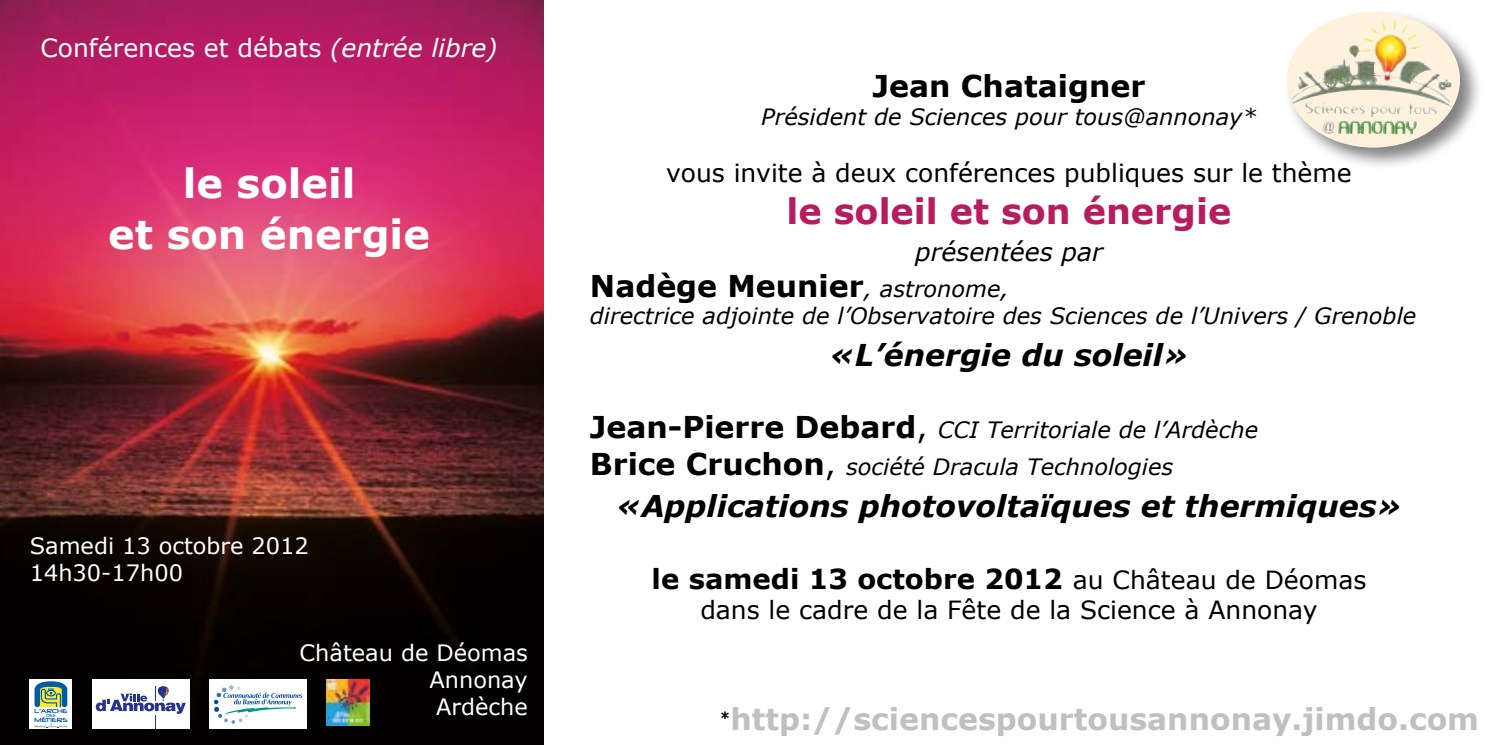
<style>
.page{position:relative;width:1489px;height:745px;background:#fff}
.page>*{position:absolute;margin:0;border:0;box-sizing:border-box;transform-origin:0 0}
.t1{font:700 40px/51.8px "Verdana";color:#fff;text-align:center}
.t2{font:700 35px "Verdana";color:#b71c5e}
.t3{font:italic 700 30px "Verdana";color:#000}
.t4{font:700 30px "Verdana";color:#c1c0c0}
.t5{font:700 30px "Verdana";color:#000}
.t6{font:700 27.5px "Verdana";color:#000}
.t7{font:25px "Verdana";color:#000}
.t8{font:25px "Verdana";color:#fff}
.t9{font:italic 25px "Verdana";color:#000}
.t10{font:italic 22.5px/36px "Verdana";color:#000}
.t11{font:22.5px/27px "Verdana";color:#fff}
.s1{font-style:italic}
.s2{font-weight:400;font-style:italic;font-size:22.5px}
.s3{font-weight:700;font-style:normal;font-size:30px}
.s4{font-style:normal;font-size:30px}
.s5{font-weight:400;font-size:25px}
</style>
<div class="page">
<img style="left:0;top:0;width:543px;height:744px">
<div style="left:1282px;top:8px;width:201px;height:163px;background:#000;opacity:.5"></div>
<svg style="left:1286px;top:12px;width:173px;height:135px;background:#e6ddc3"></svg>
<img style="left:1365px;top:14px;width:56px;height:27px">
<div style="left:92px;top:679px;width:97px;height:49px;background:#fff"></div>
<svg style="left:96px;top:686px;width:90px;height:42px"></svg>
<div style="left:209px;top:679px;width:98px;height:49px;background:#fff"></div>
<svg style="left:214px;top:685px;width:88px;height:38px"></svg>
<img style="left:327px;top:679px;width:42px;height:46px">
<div style="left:30px;top:678px;width:42px;height:50px;background:#fff"></div>
<svg style="left:34px;top:681px;width:33px;height:46px"></svg>
<p class="t8" style="left:41px;top:30px;width:458px">Conférences et débats <span class="s1">(entrée libre)</span></p>
<h1 class="t1" style="left:108px;top:156px;width:323px">le soleil<br>et son énergie</h1>
<p class="t11" style="left:30px;top:532px;width:280px">Samedi 13 octobre 2012<br>14h30-17h00</p>
<p class="t11" style="left:429px;top:638px;width:100px;text-align:justify;text-indent:-130px">Château de Déomas Annonay Ardèche</p>
<h3 class="t5" style="left:872px;top:65px;width:274px">Jean Chataigner</h3>
<p class="t10" style="left:761px;top:98px;width:497px">Président de Sciences pour tous@annonay*</p>
<p class="t7" style="left:666px;top:155px;width:687px">vous invite à deux conférences publiques sur le thème</p>
<h2 class="t2" style="left:786px;top:186px;width:446px">le soleil et son énergie</h2>
<p class="t9" style="left:915px;top:234px;width:189px">présentées par</p>
<h3 class="t5" style="left:590px;top:264px;width:420px">Nadège Meunier<span class="s2">, astronome,</span></h3>
<p class="t10" style="left:590px;top:297px;width:827px">directrice adjointe de l’Observatoire des Sciences de l’Univers / Grenoble</p>
<h3 class="t3" style="left:829px;top:334px;width:361px">«L’énergie du soleil»</h3>
<p class="t10" style="left:590px;top:412px;width:669px"><span class="s3">Jean-Pierre Debard</span><span class="s4">,</span> CCI Territoriale de l’Ardèche<br><span class="s3">Brice Cruchon</span><span class="s4">,</span> société Dracula Technologies</p>
<h3 class="t3" style="left:616px;top:484px;width:787px">«Applications photovoltaïques et thermiques»</h3>
<p class="t6" style="left:651px;top:559px;width:716px">le samedi 13 octobre 2012 <span class="s5">au Château de Déomas</span></p>
<p class="t7" style="left:700px;top:592px;width:618px">dans le cadre de la Fête de la Science à Annonay</p>
<h3 class="t4" style="left:719px;top:697px;width:760px"><sup>*</sup>http://sciencespourtousannonay.jimdo.com</h3>
</div>
